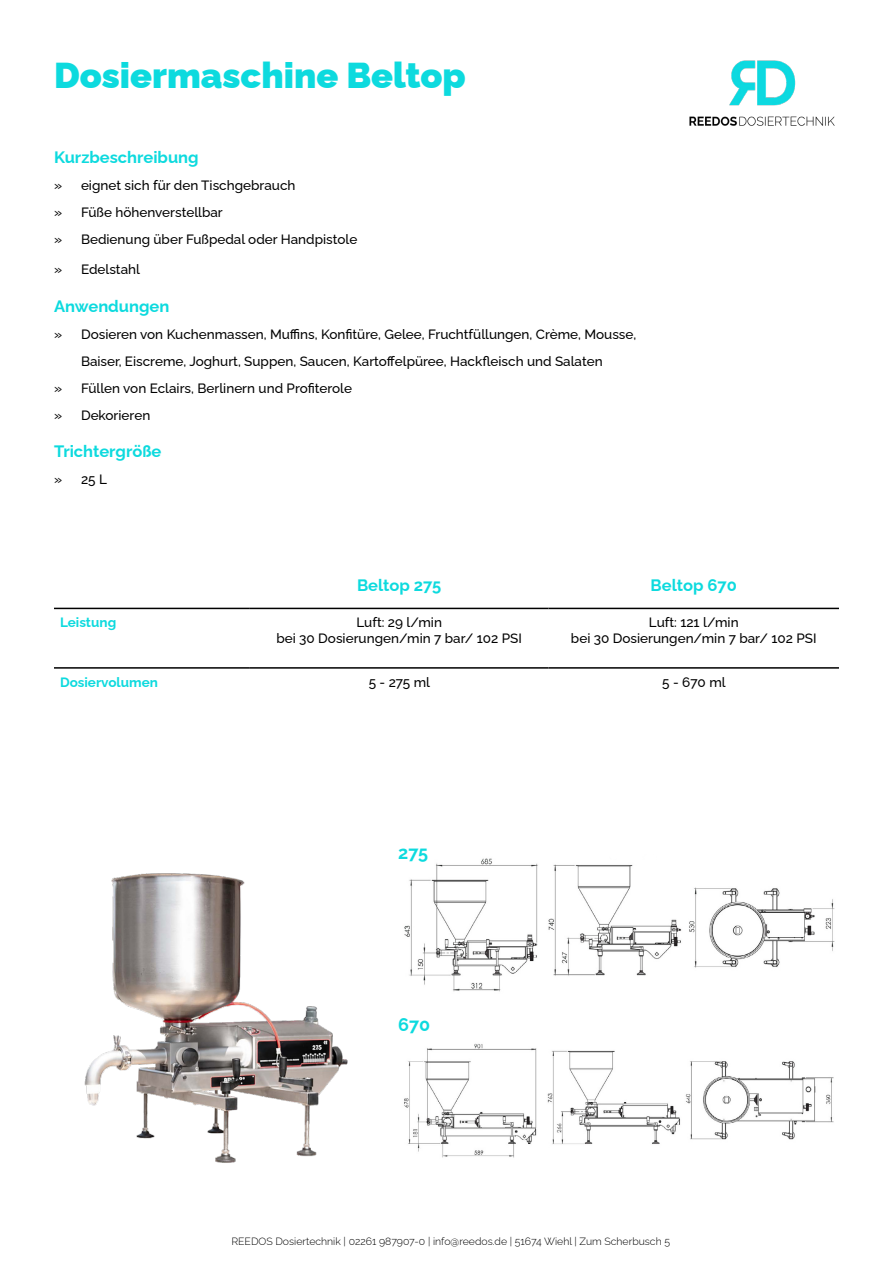
<style>
.page{position:relative;width:893px;height:1263px;background:#fff}
.page>*{position:absolute;margin:0;border:0;box-sizing:border-box;transform-origin:0 0}
.t1{font:900 36px "Raleway";color:#0ddade}
.t2{font:700 18px "Raleway";color:#0ddade}
.t3{font:700 16.5px "Raleway";color:#0ddade}
.t4{font:500 13.5px/16.2px "Raleway";color:#000;text-align:center}
.t5{font:700 13.5px "Raleway";color:#0ddade}
.t6{font:300 10.5px "Raleway";color:#000}
</style>
<div class="page">
<hr style="left:54px;top:608px;width:196px;height:1px;background:#000">
<hr style="left:250px;top:608px;width:299px;height:1px;background:#000">
<hr style="left:549px;top:608px;width:290px;height:1px;background:#000">
<hr style="left:54px;top:667px;width:196px;height:2px;background:#000">
<hr style="left:250px;top:667px;width:299px;height:2px;background:#000">
<hr style="left:549px;top:667px;width:290px;height:2px;background:#000">
<img style="left:408px;top:858px;width:427px;height:134px">
<img style="left:408px;top:1043px;width:426px;height:115px">
<img style="left:84px;top:873px;width:324px;height:290px">
<img style="left:689px;top:60px;width:146px;height:66px">
<svg style="left:644px;top:858px;width:14px;height:5px"></svg>
<svg style="left:609px;top:858px;width:9px;height:2px"></svg>
<h1 class="t1" style="left:54px;top:46px;width:413px">Dosiermaschine Beltop</h1>
<p class="t3" style="left:54px;top:144px;width:146px">Kurzbeschreibung</p>
<p class="t4" style="left:54px;top:170px;width:305px;line-height:27px;text-align:left">» eignet sich für den Tischgebrauch<br>» Füße höhenverstellbar<br>» Bedienung über Fußpedal oder Handpistole</p>
<p class="t4" style="left:54px;top:260px;width:87px">» Edelstahl</p>
<p class="t3" style="left:54px;top:293px;width:117px">Anwendungen</p>
<p class="t4" style="left:54px;top:324px;width:584px">» Dosieren von Kuchenmassen, Muffins, Konfitüre, Gelee, Fruchtfüllungen, Crème, Mousse,</p>
<p class="t4" style="left:81px;top:351px;width:523px">Baiser, Eiscreme, Joghurt, Suppen, Saucen, Kartoffelpüree, Hackfleisch und Salaten</p>
<p class="t4" style="left:54px;top:378px;width:300px">» Füllen von Eclairs, Berlinern und Profiterole</p>
<p class="t4" style="left:54px;top:405px;width:98px">» Dekorieren</p>
<p class="t3" style="left:54px;top:438px;width:109px">Trichtergröße</p>
<p class="t4" style="left:54px;top:470px;width:54px">» 25 L</p>
<p class="t3" style="left:357px;top:572px;width:86px">Beltop 275</p>
<p class="t3" style="left:651px;top:572px;width:88px">Beltop 670</p>
<p class="t5" style="left:60px;top:611px;width:58px">Leistung</p>
<p class="t4" style="left:276px;top:613px;width:247px">Luft: 29 l/min<br>bei 30 Dosierungen/min 7 bar/ 102 PSI</p>
<p class="t4" style="left:571px;top:613px;width:247px">Luft: 121 l/min<br>bei 30 Dosierungen/min 7 bar/ 102 PSI</p>
<p class="t5" style="left:60px;top:671px;width:100px">Dosiervolumen</p>
<p class="t4" style="left:369px;top:672px;width:63px">5 - 275 ml</p>
<p class="t4" style="left:662px;top:672px;width:65px">5 - 670 ml</p>
<h2 class="t2" style="left:398px;top:838px;width:31px">275</h2>
<h2 class="t2" style="left:398px;top:1010px;width:34px">670</h2>
<p class="t6" style="left:231px;top:1233px;width:440px">REEDOS Dosiertechnik | 02261 987907-0 | info@reedos.de | 51674 Wiehl | Zum Scherbusch 5</p>
</div>
